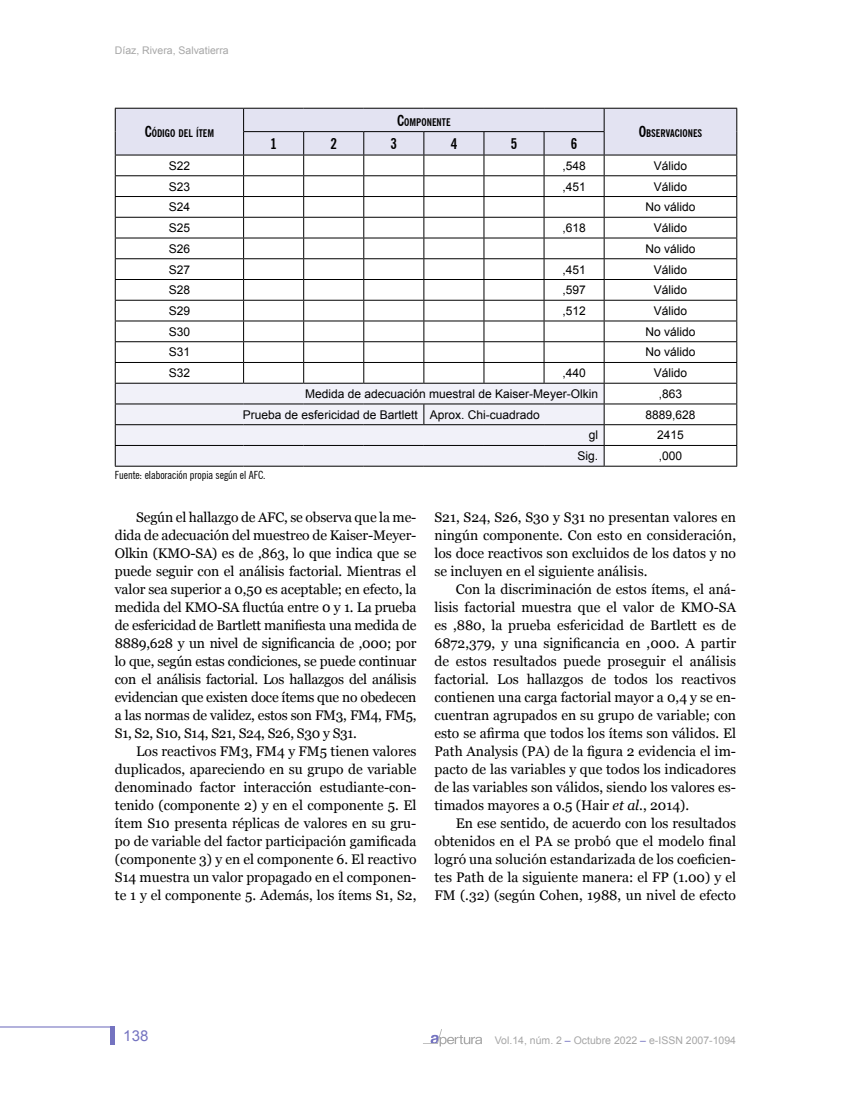
<style>
.page{position:relative;width:851px;height:1106px;background:#fff}
.page>*{position:absolute;margin:0;border:0;box-sizing:border-box;transform-origin:0 0}
.t1{font:700 condensed 15px "News Gothic BT";color:#000}
.t2{font:15px "Arial";color:#7473c0}
.t3{font:13.8px/18px "Georgia";color:#000;text-align:justify}
.t4{font:12px "Arial";color:#000}
.t5{font:condensed 11.25px "News Gothic BT";color:#000}
.t6{font:10.5px "Arial";color:#a6a6a6}
.t7{font:700 condensed 10.5px "News Gothic BT";color:#000}
.s1{font-size:15px}
.s2{font-style:italic}
.s3{color:#7473c0}
</style>
<div class="page">
<svg style="left:423px;top:1029px;width:59px;height:17px"></svg>
<hr style="left:0;top:1026px;width:114px;height:1px;background:#7473c0">
<div style="left:110px;top:1026px;width:5px;height:18px;background:#7473c0"></div>
<svg style="left:115px;top:108px;width:622px;height:358px"></svg>
<hr style="left:115px;top:466px;width:128px;height:1px;background:#000">
<hr style="left:243px;top:466px;width:60px;height:1px;background:#000">
<hr style="left:303px;top:466px;width:61px;height:1px;background:#000">
<hr style="left:364px;top:466px;width:60px;height:1px;background:#000">
<hr style="left:424px;top:466px;width:60px;height:1px;background:#000">
<hr style="left:484px;top:466px;width:60px;height:1px;background:#000">
<hr style="left:544px;top:466px;width:60px;height:1px;background:#000">
<hr style="left:604px;top:466px;width:133px;height:1px;background:#000">
<p class="t6" style="left:115px;top:43px;width:115px">Díaz, Rivera, Salvatierra</p>
<p class="t7" style="left:145px;top:127px;width:71px"><span class="s1">C</span>ÓDIGO DEL ÍTEM</p>
<p class="t7" style="left:397px;top:115px;width:55px"><span class="s1">C</span>OMPONENTE</p>
<p class="t1" style="left:270px;top:134px;width:8px">1</p>
<p class="t1" style="left:330px;top:134px;width:8px">2</p>
<p class="t1" style="left:390px;top:134px;width:8px">3</p>
<p class="t1" style="left:450px;top:134px;width:8px">4</p>
<p class="t1" style="left:510px;top:134px;width:8px">5</p>
<p class="t1" style="left:570px;top:134px;width:8px">6</p>
<p class="t7" style="left:638px;top:127px;width:65px"><span class="s1">O</span>BSERVACIONES</p>
<p class="t4" style="left:169px;top:158px;width:23px">S22</p>
<p class="t4" style="left:562px;top:158px;width:25px">,548</p>
<p class="t4" style="left:653px;top:158px;width:35px">Válido</p>
<p class="t4" style="left:169px;top:178px;width:23px">S23</p>
<p class="t4" style="left:562px;top:178px;width:25px">,451</p>
<p class="t4" style="left:653px;top:178px;width:35px">Válido</p>
<p class="t4" style="left:169px;top:199px;width:23px">S24</p>
<p class="t4" style="left:645px;top:199px;width:52px">No válido</p>
<p class="t4" style="left:169px;top:220px;width:23px">S25</p>
<p class="t4" style="left:562px;top:220px;width:25px">,618</p>
<p class="t4" style="left:653px;top:220px;width:35px">Válido</p>
<p class="t4" style="left:169px;top:241px;width:23px">S26</p>
<p class="t4" style="left:645px;top:241px;width:52px">No válido</p>
<p class="t4" style="left:169px;top:261px;width:23px">S27</p>
<p class="t4" style="left:562px;top:261px;width:25px">,451</p>
<p class="t4" style="left:653px;top:261px;width:35px">Válido</p>
<p class="t4" style="left:169px;top:282px;width:23px">S28</p>
<p class="t4" style="left:562px;top:282px;width:25px">,597</p>
<p class="t4" style="left:653px;top:282px;width:35px">Válido</p>
<p class="t4" style="left:169px;top:303px;width:23px">S29</p>
<p class="t4" style="left:562px;top:303px;width:25px">,512</p>
<p class="t4" style="left:653px;top:303px;width:35px">Válido</p>
<p class="t4" style="left:169px;top:324px;width:23px">S30</p>
<p class="t4" style="left:645px;top:324px;width:52px">No válido</p>
<p class="t4" style="left:169px;top:344px;width:23px">S31</p>
<p class="t4" style="left:645px;top:344px;width:52px">No válido</p>
<p class="t4" style="left:169px;top:365px;width:23px">S32</p>
<p class="t4" style="left:562px;top:365px;width:25px">,440</p>
<p class="t4" style="left:653px;top:365px;width:35px">Válido</p>
<p class="t4" style="left:305px;top:386px;width:294px">Medida de adecuación muestral de Kaiser-Meyer-Olkin</p>
<p class="t4" style="left:658px;top:386px;width:25px">,863</p>
<p class="t4" style="left:243px;top:406px;width:298px">Prueba de esfericidad de Bartlett Aprox. Chi-cuadrado</p>
<p class="t4" style="left:645px;top:406px;width:52px">8889,628</p>
<p class="t4" style="left:588px;top:427px;width:11px">gl</p>
<p class="t4" style="left:657px;top:427px;width:28px">2415</p>
<p class="t4" style="left:577px;top:448px;width:22px">Sig.</p>
<p class="t4" style="left:658px;top:448px;width:25px">,000</p>
<p class="t5" style="left:115px;top:468px;width:152px">Fuente: elaboración propia según el AFC.</p>
<p class="t3" style="left:115px;top:508px;width:303px;text-indent:21px">Según el hallazgo de AFC, se observa que la me&shy;dida de adecuación del muestreo de Kaiser-Meyer-Olkin (KMO-SA) es de ,863, lo que indica que se puede seguir con el análisis factorial. Mientras el valor sea superior a 0,50 es aceptable; en efecto, la medida del KMO-SA fluctúa entre 0 y 1. La prueba de esfericidad de Bartlett manifiesta una medida de 8889,628 y un nivel de significancia de ,000; por lo que, según estas condiciones, se puede continuar con el análisis factorial. Los hallazgos del análisis evidencian que existen doce ítems que no obedecen a las normas de validez, estos son FM3, FM4, FM5, S1, S2, S10, S14, S21, S24, S26, S30 y S31.</p>
<p class="t3" style="left:115px;top:742px;width:303px;text-indent:21px">Los reactivos FM3, FM4 y FM5 tienen valores duplicados, apareciendo en su grupo de variable denominado factor interacción estudiante-con&shy;tenido (componente 2) y en el componente 5. El ítem S10 presenta réplicas de valores en su gru&shy;po de variable del factor participación gamificada (componente 3) y en el componente 6. El reactivo S14 muestra un valor propagado en el componen&shy;te 1 y el componente 5. Además, los ítems S1, S2,</p>
<p class="t3" style="left:434px;top:508px;width:303px">S21, S24, S26, S30 y S31 no presentan valores en ningún componente. Con esto en consideración, los doce reactivos son excluidos de los datos y no se incluyen en el siguiente análisis.</p>
<p class="t3" style="left:434px;top:580px;width:303px;text-indent:21px">Con la discriminación de estos ítems, el aná&shy;lisis factorial muestra que el valor de KMO-SA es ,880, la prueba esfericidad de Bartlett es de 6872,379, y una significancia en ,000. A partir de estos resultados puede proseguir el análisis factorial. Los hallazgos de todos los reactivos contienen una carga factorial mayor a 0,4 y se en&shy;cuentran agrupados en su grupo de variable; con esto se afirma que todos los ítems son válidos. El Path Analysis (PA) de la figura 2 evidencia el im&shy;pacto de las variables y que todos los indicadores de las variables son válidos, siendo los valores es&shy;timados mayores a 0.5 (Hair <span class="s2">et al</span>., 2014).</p>
<p class="t3" style="left:434px;top:814px;width:303px;text-indent:21px">En ese sentido, de acuerdo con los resultados obtenidos en el PA se probó que el modelo final logró una solución estandarizada de los coeficien&shy;tes Path de la siguiente manera: el FP (1.00) y el FM (.32) (según Cohen, 1988, un nivel de efecto</p>
<p class="t2" style="left:123px;top:1026px;width:27px">138</p>
<p class="t6" style="left:495px;top:1033px;width:243px">Vol.14, núm. 2 <span class="s3">–</span> Octubre 2022 <span class="s3">–</span> e-ISSN 2007-1094</p>
</div>
